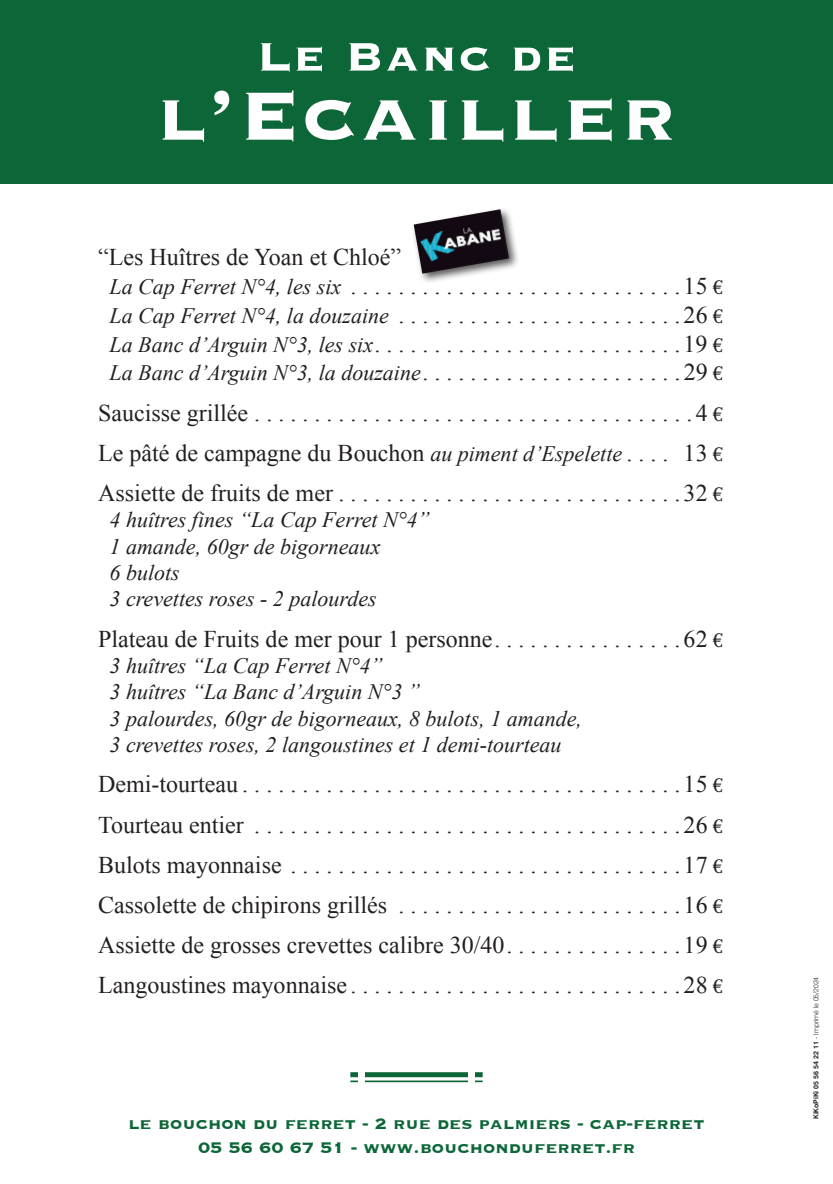
<style>
.page{position:relative;width:833px;height:1184px;background:#fff}
.page>*{position:absolute;margin:0;border:0;box-sizing:border-box;transform-origin:0 0}
.t1{font:700 89.2px "Copperplate";letter-spacing:.04em;color:#fff}
.t2{font:700 52px "Copperplate";letter-spacing:.04em;color:#fff}
.t3{font:24px/40.2px "Times New Roman";color:#231f20;text-align:justify}
.t4{font:italic 22px/26.4px "Times New Roman";color:#231f20}
.t5{font:700 20px/24px "Copperplate";color:#0c6638;text-align:center}
.t6{font:7px "Swiss 721 BT Bold Rounded";color:#231f20}
.s1{font-style:italic;font-size:22px}
.s2{font-family:"Euro Serif";font-size:20px}
.s3{font-style:normal;font-size:24px}
.s4{font-family:"Euro Serif";font-style:normal;font-size:20px}
.s5{font-family:"Swiss 721 BT";font-weight:300}
</style>
<div class="page">
<div style="left:410px;top:206px;width:110px;height:79px;background:#231f20;opacity:.75"></div>
<img style="left:413px;top:209px;width:96px;height:65px">
<div style="left:0;top:0;width:832px;height:183px;background:#0c6638"></div>
<div style="left:350px;top:1072px;width:132px;height:5px;background:#0c6638"></div>
<hr style="left:350px;top:1080px;width:132px;height:2px;background:#0c6638">
<div style="left:358px;top:1067px;width:7px;height:20px;background:#fff"></div>
<div style="left:468px;top:1067px;width:6px;height:20px;background:#fff"></div>
<h2 class="t2" style="left:256px;top:22px;width:321px">Le Banc de</h2>
<h1 class="t1" style="left:157px;top:57px;width:519px">l’Ecailler</h1>
<p class="t3" style="left:109px;top:242px;width:614px;line-height:28.8px;text-indent:-11px">“Les Huîtres de Yoan et Chloé”<br><span class="s1">La Cap Ferret N°4, les six</span> . . . . . . . . . . . . . . . . . . . . . . . . . . . 15 <span class="s2">+</span></p>
<p class="t4" style="left:109px;top:302px;width:614px">La Cap Ferret N°4, la douzaine <span class="s3">. . . . . . . . . . . . . . . . . . . . . . . 26</span> <span class="s4">+</span></p>
<p class="t3" style="left:109px;top:323px;width:614px"><span class="s1">La Banc d’Arguin N°3, les six</span> . . . . . . . . . . . . . . . . . . . . . . . . . 19 <span class="s2">+</span></p>
<p class="t4" style="left:109px;top:359px;width:614px">La Banc d’Arguin N°3, la douzaine <span class="s3">. . . . . . . . . . . . . . . . . . . . . 29</span> <span class="s4">+</span></p>
<p class="t3" style="left:98px;top:392px;width:626px">Saucisse grillée . . . . . . . . . . . . . . . . . . . . . . . . . . . . . . . . . . . . 4 <span class="s2">+ </span>Le pâté de campagne du Bouchon <span class="s1">au piment d’Espelette</span> . . . . 13 <span class="s2">+ </span>Assiette de fruits de mer . . . . . . . . . . . . . . . . . . . . . . . . . . . . 32 <span class="s2">+</span></p>
<p class="t4" style="left:109px;top:506px;width:322px">4 huîtres fines “La Cap Ferret N°4”<br>1 amande, 60gr de bigorneaux<br>6 bulots<br>3 crevettes roses - 2 palourdes</p>
<p class="t3" style="left:98px;top:618px;width:626px">Plateau de Fruits de mer pour 1 personne . . . . . . . . . . . . . . . 62 <span class="s2">+</span></p>
<p class="t4" style="left:109px;top:652px;width:474px">3 huîtres “La Cap Ferret N°4”<br>3 huîtres “La Banc d’Arguin N°3 ”<br>3 palourdes, 60gr de bigorneaux, 8 bulots, 1 amande, 3 crevettes roses, 2 langoustines et 1 demi-tourteau</p>
<p class="t3" style="left:98px;top:764px;width:626px">Demi-tourteau . . . . . . . . . . . . . . . . . . . . . . . . . . . . . . . . . . . . 15 <span class="s2">+ </span>Tourteau entier . . . . . . . . . . . . . . . . . . . . . . . . . . . . . . . . . . . 26 <span class="s2">+ </span>Bulots mayonnaise . . . . . . . . . . . . . . . . . . . . . . . . . . . . . . . . 17 <span class="s2">+ </span>Cassolette de chipirons grillés . . . . . . . . . . . . . . . . . . . . . . . 16 <span class="s2">+ </span>Assiette de grosses crevettes calibre 30/40 . . . . . . . . . . . . . . 19 <span class="s2">+ </span>Langoustines mayonnaise . . . . . . . . . . . . . . . . . . . . . . . . . . . 28 <span class="s2">+</span></p>
<p class="t5" style="left:128px;top:1110px;width:577px">le bouchon du ferret - 2 rue des palmiers - cap-ferret<br>05 56 60 67 51 - www.bouchonduferret.fr</p>
<p class="t6" style="left:811px;top:1119px;width:144px;rotate:-90deg">KiKoPiKi 05 56 54 22 11 <span class="s5">- Imprimé le 05/2024</span></p>
</div>
